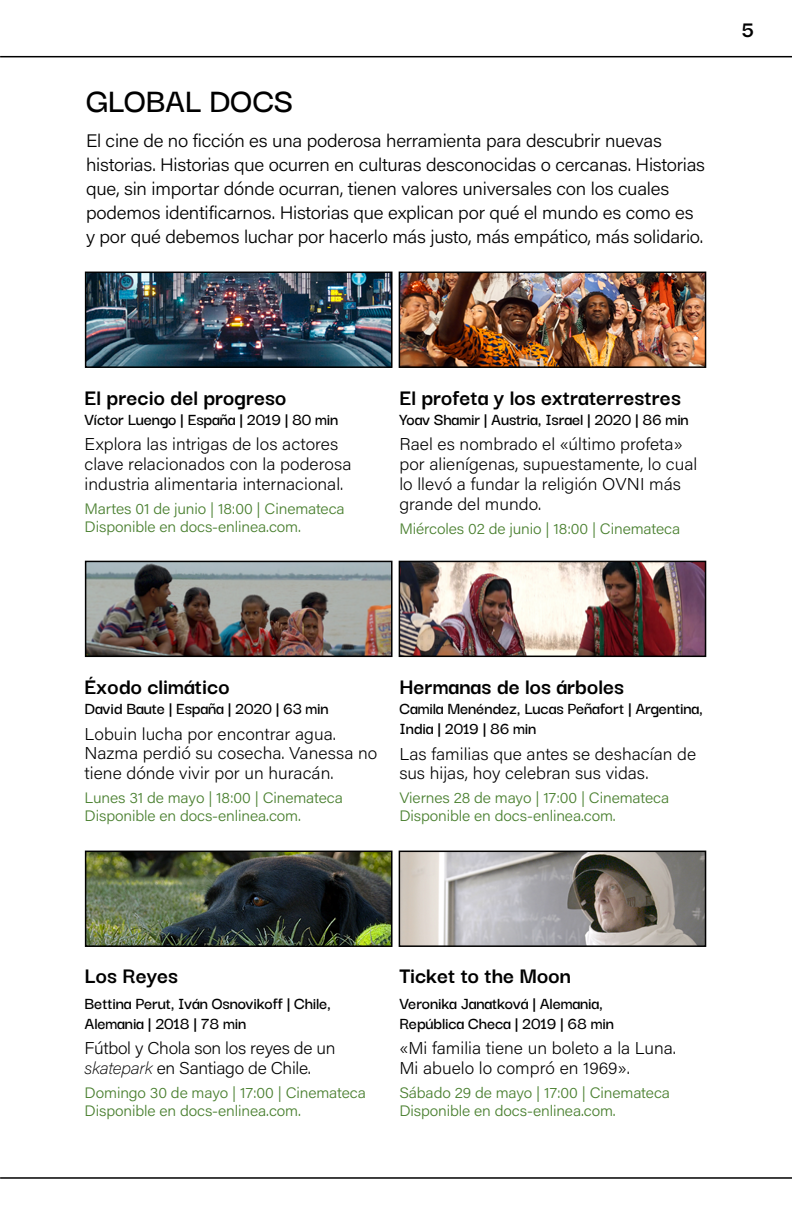
<style>
.page{position:relative;width:792px;height:1224px;background:#fff}
.page>*{position:absolute;margin:0;border:0;box-sizing:border-box;transform-origin:0 0}
.t1{font:600 36px "Darker Grotesque";letter-spacing:-.01em;color:#000}
.t2{font:700 24px "Darker Grotesque";color:#000}
.t3{font:18px/24px "Acumin Variable Concept";letter-spacing:.025em;color:#000}
.t4{font:600 18px/20px "Darker Grotesque";letter-spacing:-.01em;color:#000}
.t5{font:17px/20px "Acumin Variable Concept";letter-spacing:.025em;color:#000}
.t6{font:15px/18px "Acumin Variable Concept";letter-spacing:.03em;color:#4a8030}
</style>
<div class="page">
<img style="left:88px;top:275px;width:302px;height:90px">
<div style="left:85px;top:272px;width:308px;height:96px;border:2px solid #000"></div>
<img style="left:88px;top:564px;width:302px;height:90px">
<div style="left:85px;top:561px;width:308px;height:96px;border:2px solid #000"></div>
<img style="left:88px;top:854px;width:302px;height:90px">
<div style="left:85px;top:851px;width:308px;height:96px;border:2px solid #000"></div>
<img style="left:402px;top:275px;width:301px;height:90px">
<div style="left:399px;top:272px;width:307px;height:96px;border:2px solid #000"></div>
<img style="left:402px;top:564px;width:301px;height:90px">
<div style="left:399px;top:561px;width:307px;height:96px;border:2px solid #000"></div>
<img style="left:402px;top:854px;width:301px;height:90px">
<div style="left:399px;top:851px;width:307px;height:96px;border:2px solid #000"></div>
<hr style="left:0;top:56px;width:792px;height:1px;background:#000">
<hr style="left:0;top:1177px;width:792px;height:2px;background:#000">
<h1 class="t1" style="left:86px;top:74px;width:209px">GLOBAL DOCS</h1>
<p class="t3" style="left:86px;top:128px;width:620px">El cine de no ficción es una poderosa herramienta para descubrir nuevas historias. Historias que ocurren en culturas desconocidas o cercanas. Historias que, sin importar dónde ocurran, tienen valores universales con los cuales podemos identificarnos. Historias que explican por qué el mundo es como es y por qué debemos luchar por hacerlo más justo, más empático, más solidario.</p>
<h2 class="t2" style="left:741px;top:12px;width:14px">5</h2>
<h2 class="t2" style="left:85px;top:379px;width:203px">El precio del progreso</h2>
<p class="t4" style="left:85px;top:408px;width:255px">Víctor Luengo | España | 2019 | 80 min</p>
<p class="t5" style="left:85px;top:434px;width:268px">Explora las intrigas de los actores clave relacionados con la poderosa industria alimentaria internacional.</p>
<p class="t6" style="left:85px;top:499px;width:261px">Martes 01 de junio | 18:00 | Cinemateca<br>Disponible en docs-enlinea.com.</p>
<h2 class="t2" style="left:399px;top:379px;width:283px">El profeta y los extraterrestres</h2>
<p class="t4" style="left:399px;top:408px;width:291px">Yoav Shamir | Austria, Israel | 2020 | 86 min</p>
<p class="t5" style="left:399px;top:434px;width:299px">Rael es nombrado el «último profeta» por alienígenas, supuestamente, lo cual lo llevó a fundar la religión OVNI más grande del mundo.</p>
<p class="t6" style="left:399px;top:519px;width:282px">Miércoles 02 de junio | 18:00 | Cinemateca</p>
<h2 class="t2" style="left:85px;top:668px;width:147px">Éxodo climático</h2>
<p class="t4" style="left:85px;top:697px;width:246px">David Baute | España | 2020 | 63 min</p>
<p class="t5" style="left:85px;top:723px;width:294px">Lobuin lucha por encontrar agua.<br>Nazma perdió su cosecha. Vanessa no tiene dónde vivir por un huracán.</p>
<p class="t6" style="left:85px;top:788px;width:259px">Lunes 31 de mayo | 18:00 | Cinemateca<br>Disponible en docs-enlinea.com.</p>
<h2 class="t2" style="left:399px;top:668px;width:226px">Hermanas de los árboles</h2>
<p class="t4" style="left:399px;top:697px;width:305px">Camila Menéndez, Lucas Peñafort | Argentina,<br>India | 2019 | 86 min</p>
<p class="t5" style="left:399px;top:743px;width:298px">Las familias que antes se deshacían de sus hijas, hoy celebran sus vidas.</p>
<p class="t6" style="left:399px;top:788px;width:271px">Viernes 28 de mayo | 17:00 | Cinemateca<br>Disponible en docs-enlinea.com.</p>
<h2 class="t2" style="left:85px;top:958px;width:95px">Los Reyes</h2>
<p class="t4" style="left:85px;top:992px;width:248px">Bettina Perut, Iván Osnovikoff | Chile,<br>Alemania | 2018 | 78 min</p>
<p class="t5" style="left:85px;top:1038px;width:252px">Fútbol y Chola son los reyes de un skatepark en Santiago de Chile.</p>
<p class="t6" style="left:85px;top:1083px;width:282px">Domingo 30 de mayo | 17:00 | Cinemateca<br>Disponible en docs-enlinea.com.</p>
<h2 class="t2" style="left:399px;top:958px;width:173px">Ticket to the Moon</h2>
<p class="t4" style="left:399px;top:992px;width:216px">Veronika Janatková | Alemania,<br>República Checa | 2019 | 68 min</p>
<p class="t5" style="left:399px;top:1038px;width:278px">«Mi familia tiene un boleto a la Luna.<br>Mi abuelo lo compró en 1969».</p>
<p class="t6" style="left:399px;top:1083px;width:272px">Sábado 29 de mayo | 17:00 | Cinemateca<br>Disponible en docs-enlinea.com.</p>
</div>
